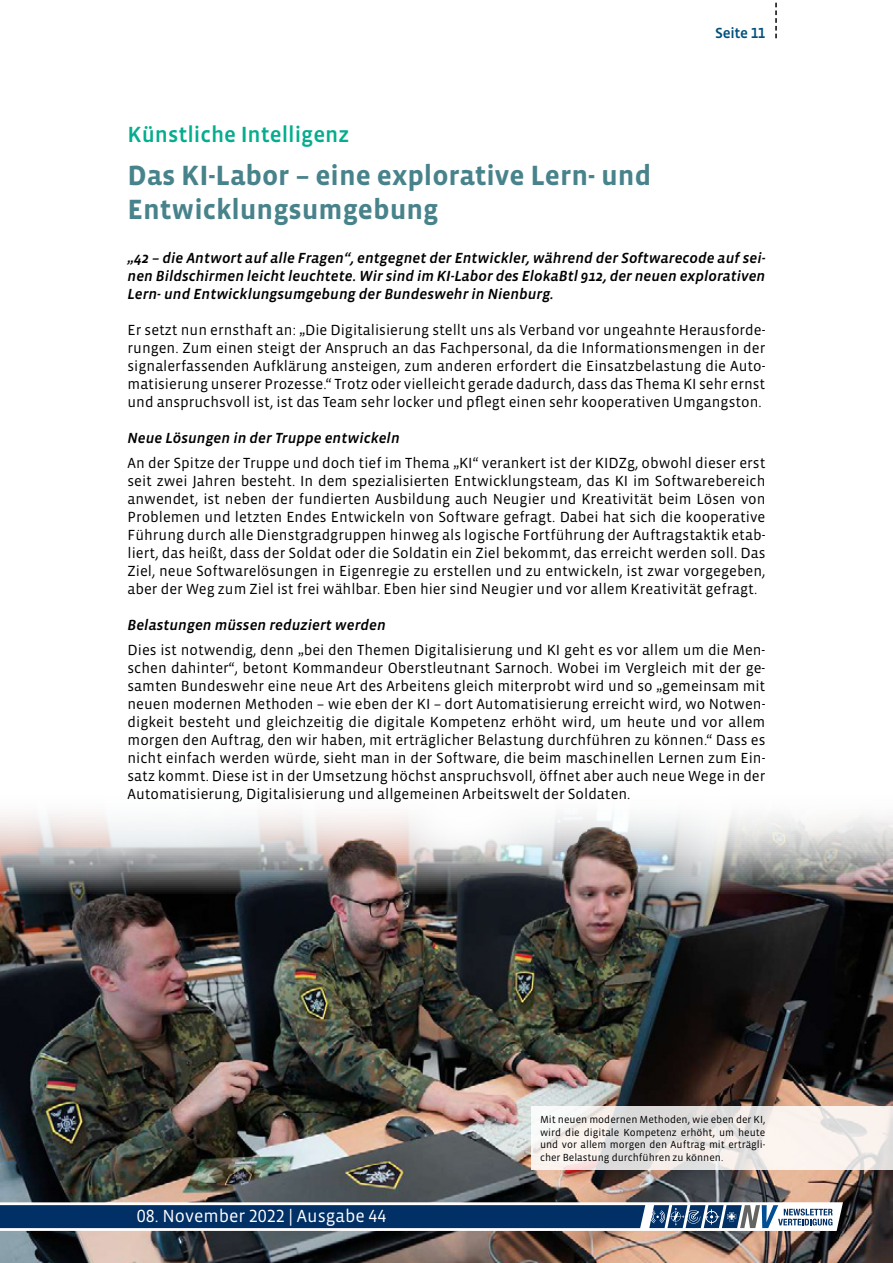
<style>
.page{position:relative;width:893px;height:1263px;background:#fff}
.page>*{position:absolute;margin:0;border:0;box-sizing:border-box;transform-origin:0 0}
.t1{font:700 28.5px/34.2px "Vista Sans OTCE";color:#48838b}
.t2{font:500 22.5px "Vista Sans OTCE";color:#04ad8e}
.t3{font:18px "Vista Sans OTCE";color:#fff}
.t4{font:15px/18px "Vista Sans OTCE";color:#000;text-align:justify}
.t5{font:italic 500 15px/18px "Vista Sans OTCE";color:#000;text-align:justify}
.t6{font:500 15px "Vista Sans OTCE";letter-spacing:-.02em;color:#00507d}
.t7{font:10.5px/12.6px "Vista Sans OTCE";color:#000;text-align:justify}
</style>
<div class="page">
<img style="left:0;top:1189px;width:893px;height:74px">
<svg style="left:0;top:1202px;width:843px;height:29px"></svg>
<img style="left:0;top:815px;width:893px;height:374px">
<svg style="left:531px;top:1106px;width:362px;height:63px;fill:#f5eeea"></svg>
<svg style="left:775px;top:2px;width:2px;height:36px"></svg>
<p class="t6" style="left:715px;top:25px;width:52px">Seite 11</p>
<h2 class="t2" style="left:128px;top:122px;width:223px">Künstliche Intelligenz</h2>
<h1 class="t1" style="left:128px;top:158px;width:525px">Das KI-Labor – eine explorative Lern- und<br>Entwicklungsumgebung</h1>
<p class="t5" style="left:128px;top:249px;width:639px">„42 – die Antwort auf alle Fragen“, entgegnet der Entwickler, während der Softwarecode auf sei&shy;nen Bildschirmen leicht leuchtete. Wir sind im KI-Labor des ElokaBtl 912, der neuen explorativen Lern- und Entwicklungsumgebung der Bundeswehr in Nienburg.</p>
<p class="t4" style="left:128px;top:321px;width:639px">Er setzt nun ernsthaft an: „Die Digitalisierung stellt uns als Verband vor ungeahnte Herausforde&shy;rungen. Zum einen steigt der Anspruch an das Fachpersonal, da die Informationsmengen in der signalerfassenden Aufklärung ansteigen, zum anderen erfordert die Einsatzbelastung die Auto&shy;matisierung unserer Prozesse.“ Trotz oder vielleicht gerade dadurch, dass das Thema KI sehr ernst und anspruchsvoll ist, ist das Team sehr locker und pflegt einen sehr kooperativen Umgangston.</p>
<p class="t5" style="left:128px;top:429px;width:274px">Neue Lösungen in der Truppe entwickeln</p>
<p class="t4" style="left:128px;top:454px;width:639px">An der Spitze der Truppe und doch tief im Thema „KI“ verankert ist der KIDZg, obwohl dieser erst seit zwei Jahren besteht. In dem spezialisierten Entwicklungsteam, das KI im Softwarebereich anwendet, ist neben der fundierten Ausbildung auch Neugier und Kreativität beim Lösen von Problemen und letzten Endes Entwickeln von Software gefragt. Dabei hat sich die kooperative Führung durch alle Dienstgradgruppen hinweg als logische Fortführung der Auftragstaktik etab&shy;liert, das heißt, dass der Soldat oder die Soldatin ein Ziel bekommt, das erreicht werden soll. Das Ziel, neue Softwarelösungen in Eigenregie zu erstellen und zu entwickeln, ist zwar vorgegeben, aber der Weg zum Ziel ist frei wählbar. Eben hier sind Neugier und vor allem Kreativität gefragt.</p>
<p class="t5" style="left:128px;top:616px;width:260px">Belastungen müssen reduziert werden</p>
<p class="t4" style="left:128px;top:641px;width:639px">Dies ist notwendig, denn „bei den Themen Digitalisierung und KI geht es vor allem um die Men&shy;schen dahinter“, betont Kommandeur Oberstleutnant Sarnoch. Wobei im Vergleich mit der ge&shy;samten Bundeswehr eine neue Art des Arbeitens gleich miterprobt wird und so „gemeinsam mit neuen modernen Methoden – wie eben der KI – dort Automatisierung erreicht wird, wo Notwen&shy;digkeit besteht und gleichzeitig die digitale Kompetenz erhöht wird, um heute und vor allem morgen den Auftrag, den wir haben, mit erträglicher Belastung durchführen zu können.“ Dass es nicht einfach werden würde, sieht man in der Software, die beim maschinellen Lernen zum Ein&shy;satz kommt. Diese ist in der Umsetzung höchst anspruchsvoll, öffnet aber auch neue Wege in der Automatisierung, Digitalisierung und allgemeinen Arbeitswelt der Soldaten.</p>
<p class="t3" style="left:137px;top:1205px;width:251px">08. November 2022 | Ausgabe 44</p>
<p class="t7" style="left:540px;top:1113px;width:227px">Mit neuen modernen Methoden, wie eben der KI, wird die digitale Kompetenz erhöht, um heute und vor allem morgen den Auftrag mit erträgli&shy;cher Belastung durchführen zu können.</p>
</div>
